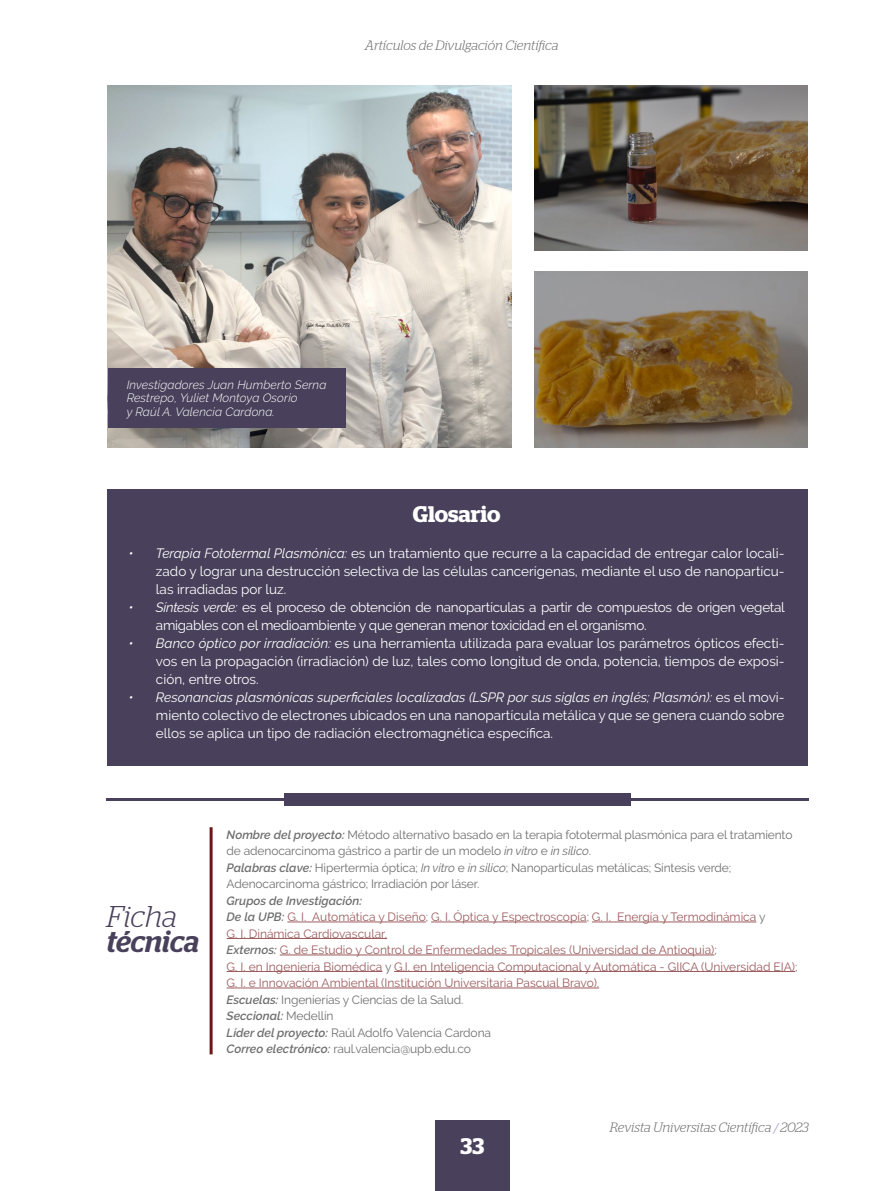
<style>
.page{position:relative;width:893px;height:1191px;background:#fff}
.page>*{position:absolute;margin:0;border:0;box-sizing:border-box;transform-origin:0 0}
.t1{font:italic 500 30px "Stag";color:#49415b}
.t2{font:italic 300 30px "Stag";color:#49415b}
.t3{font:600 22.5px "Stag";color:#fff}
.t4{font:13.5px/18px "Raleway";letter-spacing:-.015em;color:#fff;text-align:justify}
.t5{font:italic 300 13.5px "Stag";letter-spacing:-.005em;color:#706f6f}
.t6{font:12px/16.5px "Raleway";color:#9c5b5d}
.t7{font:12px/16.5px "Raleway";letter-spacing:-.01em;color:#706f6f}
.t8{font:italic 300 12px/13.5px "Raleway";letter-spacing:.01em;color:#fff}
.s1{font-style:italic}
.s2{font-weight:600;font-style:italic}
.s3{font-weight:600;font-style:italic;color:#706f6f}
.s4{color:#706f6f}
.s5{color:#8a8ac3}
</style>
<div class="page">
<div style="left:435px;top:1120px;width:75px;height:71px;background:#49415b"></div>
<img style="left:107px;top:85px;width:404px;height:363px">
<div style="left:108px;top:368px;width:237px;height:59px;background:#49415b"></div>
<img style="left:534px;top:85px;width:274px;height:165px">
<img style="left:534px;top:271px;width:274px;height:177px">
<hr style="left:287px;top:921px;width:139px;height:1px;background:#9c5b5d">
<hr style="left:431px;top:921px;width:156px;height:1px;background:#9c5b5d">
<hr style="left:592px;top:921px;width:164px;height:1px;background:#9c5b5d">
<hr style="left:227px;top:938px;width:160px;height:1px;background:#9c5b5d">
<hr style="left:280px;top:954px;width:434px;height:1px;background:#9c5b5d">
<hr style="left:227px;top:971px;width:155px;height:1px;background:#9c5b5d">
<hr style="left:394px;top:971px;width:401px;height:1px;background:#9c5b5d">
<hr style="left:227px;top:987px;width:372px;height:1px;background:#9c5b5d">
<hr style="left:210px;top:827px;width:3px;height:227px;background:#711418">
<hr style="left:106px;top:798px;width:702px;height:3px;background:#49415b">
<div style="left:284px;top:793px;width:346px;height:13px;background:#49415b"></div>
<div style="left:107px;top:489px;width:701px;height:276px;background:#49415b"></div>
<p class="t5" style="left:365px;top:37px;width:195px">Artículos de Divulgación Científica</p>
<p class="t8" style="left:127px;top:377px;width:201px">Investigadores Juan Humberto Serna<br>Restrepo, Yuliet Montoya Osorio<br>y Raúl A. Valencia Cardona.</p>
<h2 class="t3" style="left:413px;top:501px;width:89px">Glosario</h2>
<p class="t4" style="left:156px;top:544px;width:630px;text-indent:-27px"><span class="s1">• Terapia Fototermal Plasmónica:</span> es un tratamiento que recurre a la capacidad de entregar calor locali&shy;zado y lograr una destrucción selectiva de las células cancerígenas, mediante el uso de nanopartícu&shy;las irradiadas por luz.</p>
<p class="t4" style="left:156px;top:598px;width:630px;text-indent:-27px"><span class="s1">• Síntesis verde:</span> es el proceso de obtención de nanopartículas a partir de compuestos de origen vegetal amigables con el medioambiente y que generan menor toxicidad en el organismo.</p>
<p class="t4" style="left:156px;top:634px;width:630px;text-indent:-27px"><span class="s1">• Banco óptico por irradiación:</span> es una herramienta utilizada para evaluar los parámetros ópticos efecti&shy;vos en la propagación (irradiación) de luz, tales como longitud de onda, potencia, tiempos de exposi&shy;ción, entre otros.</p>
<p class="t4" style="left:156px;top:688px;width:630px;text-indent:-27px"><span class="s1">• Resonancias plasmónicas superficiales localizadas (LSPR por sus siglas en inglés; Plasmón):</span> es el movi&shy;miento colectivo de electrones ubicados en una nanopartícula metálica y que se genera cuando sobre ellos se aplica un tipo de radiación electromagnética específica.</p>
<h1 class="t2" style="left:107px;top:899px;width:72px">Ficha</h1>
<h1 class="t1" style="left:107px;top:923px;width:94px">técnica</h1>
<p class="t7" style="left:227px;top:826px;width:567px"><span class="s2">Nombre del proyecto:</span> Método alternativo basado en la terapia fototermal plasmónica para el tratamiento de adenocarcinoma gástrico a partir de un modelo <span class="s1">in vitro</span> e <span class="s1">in silico</span>.<br><span class="s2">Palabras clave:</span> Hipertermia óptica; <span class="s1">In vitro</span> e <span class="s1">in silico</span>; Nanopartículas metálicas; Síntesis verde; Adenocarcinoma gástrico; Irradiación por láser.</p>
<p class="t6" style="left:227px;top:892px;width:572px"><span class="s3">Grupos de Investigación:<br>De la UPB:</span> G. I. Automática y Diseño<span class="s4">;</span> G. I. Óptica y Espectroscopía<span class="s4">;</span> G. I. Energía y Termodinámica <span class="s4">y<br></span>G. I. Dinámica Cardiovascular.<br><span class="s3">Externos:</span> G. de Estudio y Control de Enfermedades Tropicales (Universidad de Antioquia)<span class="s4">;<br></span>G. I. en Ingeniería Biomédica <span class="s4">y</span> G.I. en Inteligencia Computacional y Automática - GIICA (Universidad EIA)<span class="s4">; </span>G. I. e Innovación Ambiental (Institución Universitaria Pascual Bravo).<br><span class="s3">Escuelas:</span> <span class="s4">Ingenierías y Ciencias de la Salud.<br></span><span class="s3">Seccional:</span> <span class="s4">Medellín<br></span><span class="s3">Líder del proyecto:</span> <span class="s4">Raúl Adolfo Valencia Cardona<br></span><span class="s3">Correo electrónico:</span> <span class="s4">raul.valencia@upb.edu.co</span></p>
<h2 class="t3" style="left:460px;top:1132px;width:25px">33</h2>
<p class="t5" style="left:610px;top:1119px;width:201px">Revista Universitas Científica <span class="s5">/</span> 2023</p>
</div>
